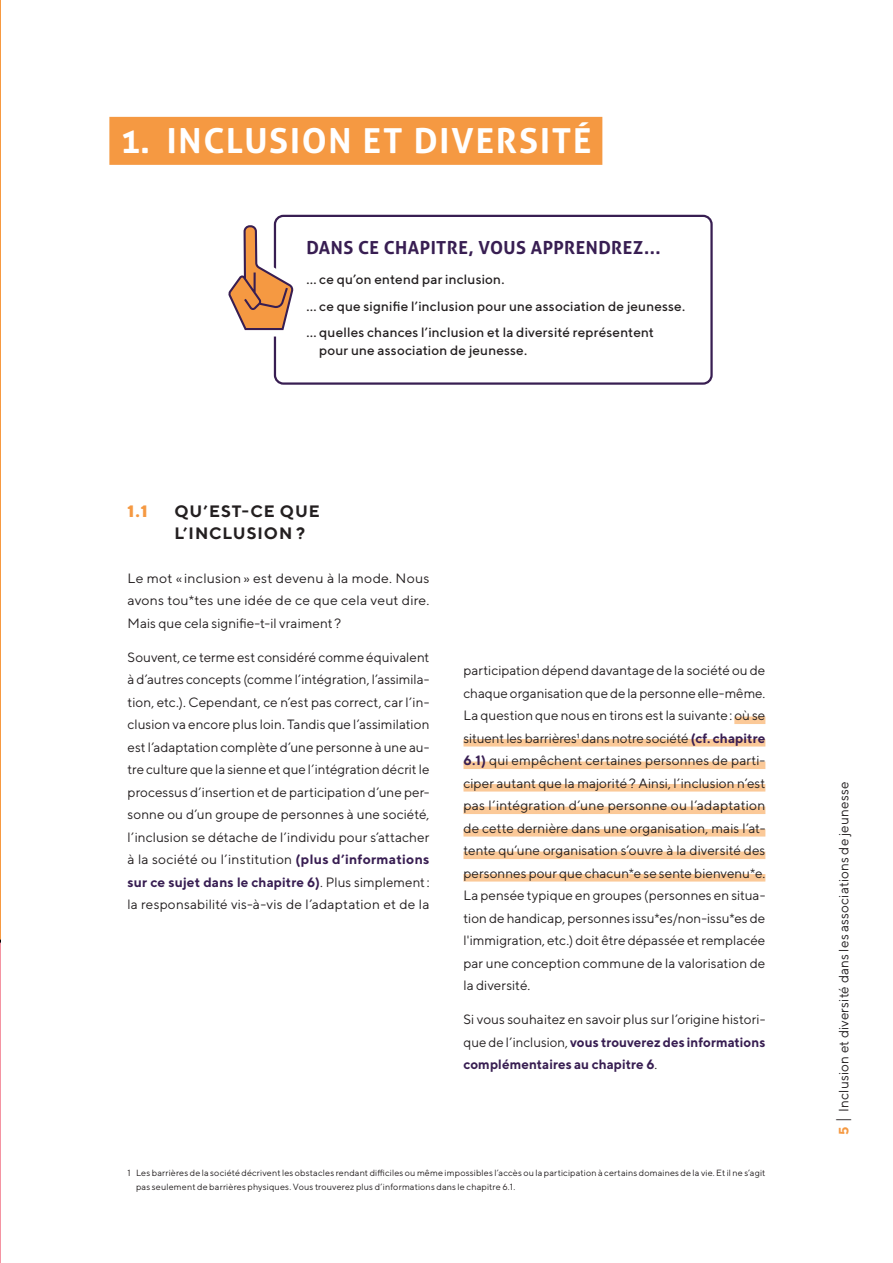
<style>
.page{position:relative;width:893px;height:1263px;background:#fff}
.page>*{position:absolute;margin:0;border:0;box-sizing:border-box;transform-origin:0 0}
.t1{font:700 34.5px "Aller";letter-spacing:.05em;color:#fff}
.t2{font:700 18px "Aller";letter-spacing:.025em;color:#381e52}
.t3{font:700 16.5px/22.5px "TT Norms";letter-spacing:.055em;color:#231f20}
.t4{font:800 16.5px "TT Norms";color:#f59942}
.t5{font:13.5px/22.5px "TT Norms";letter-spacing:.005em;color:#231f20;text-align:justify}
.t6{font:500 13.5px/26.5px "TT Norms";letter-spacing:.015em;color:#231f20}
.t7{font:13.5px/22.5px "TT Norms";letter-spacing:.005em;color:#231f20;text-align:justify;scale:1.04 1}
.t8{font:9px/13.5px "TT Norms";letter-spacing:.02em;color:#231f20}
.s1{font-weight:700;color:#381e52}
.s2{font-weight:700;color:#f59942}
.s3{font-size:16.2px}
</style>
<div class="page">
<img style="left:0;top:1088px;width:1px;height:175px">
<img style="left:0;top:0;width:1px;height:1088px">
<div style="left:734px;top:716px;width:31px;height:8px;background:#fbc998"></div>
<div style="left:463px;top:739px;width:302px;height:7px;background:#fbc998"></div>
<div style="left:463px;top:761px;width:302px;height:8px;background:#fbc998"></div>
<div style="left:463px;top:784px;width:302px;height:7px;background:#fbc998"></div>
<div style="left:463px;top:806px;width:302px;height:8px;background:#fbc998"></div>
<div style="left:463px;top:829px;width:302px;height:7px;background:#fbc998"></div>
<div style="left:463px;top:851px;width:302px;height:8px;background:#fbc998"></div>
<div style="left:463px;top:874px;width:302px;height:7px;background:#fbc998"></div>
<div style="left:109px;top:117px;width:493px;height:48px;background:#f59942"></div>
<div style="left:274px;top:215px;width:439px;height:170px;border:2px solid #381e52;border-radius:9px"></div>
<svg style="left:228px;top:215px;width:78px;height:128px"></svg>
<h1 class="t1" style="left:120px;top:119px;width:473px">1. INCLUSION ET DIVERSITÉ</h1>
<h2 class="t2" style="left:306px;top:236px;width:356px">DANS CE CHAPITRE, VOUS APPRENDREZ...</h2>
<p class="t6" style="left:306px;top:266px;width:380px">… ce qu’on entend par inclusion.<br>… ce que signifie l’inclusion pour une association de jeunesse. … quelles chances l’inclusion et la diversité représentent</p>
<p class="t6" style="left:319px;top:337px;width:210px">pour une association de jeunesse.</p>
<p class="t4" style="left:128px;top:500px;width:21px">1.1</p>
<p class="t3" style="left:174px;top:499px;width:147px">QU’EST-CE QUE<br>L’INCLUSION ?</p>
<p class="t7" style="left:128px;top:566px;width:292px">Le mot « inclusion» est devenu à la mode. Nous avons tou*tes une idée de ce que cela veut dire.<br>Mais que cela signifie-t-il vraiment?</p>
<p class="t5" style="left:128px;top:645px;width:303px">Souvent, ce terme est considéré comme équivalent à d’autres concepts (comme l’intégration, l’assimila&shy;tion, etc.). Cependant, ce n’est pas correct, car l’in&shy;clusion va encore plus loin. Tandis que l’assimilation est l’adaptation complète d’une personne à une au&shy;tre culture que la sienne et que l’intégration décrit le processus d’insertion et de participation d’une per&shy;sonne ou d’un groupe de personnes à une société, l’inclusion se détache de l’individu pour s’attacher à la société ou l’institution <span class="s1">(plus d’informations sur ce sujet dans le chapitre 6)</span>. Plus simplement: la responsabilité vis-à-vis de l’adaptation et de la</p>
<p class="t5" style="left:463px;top:659px;width:303px">participation dépend davantage de la société ou de chaque organisation que de la personne elle-même.<br>La question que nous en tirons est la suivante: où se situent les barrières1 dans notre société <span class="s1">(cf. chapitre 6.1)</span> qui empêchent certaines personnes de parti&shy;ciper autant que la majorité? Ainsi, l’inclusion n’est pas l’intégration d’une personne ou l’adaptation de cette dernière dans une organisation, mais l’at&shy;tente qu’une organisation s’ouvre à la diversité des personnes pour que chacun*e se sente bienvenu*e.<br>La pensée typique en groupes (personnes en situa&shy;tion de handicap, personnes issu*es/non-issu*es de l'immigration, etc.) doit être dépassée et remplacée par une conception commune de la valorisation de la diversité.</p>
<p class="t5" style="left:463px;top:1008px;width:303px">Si vous souhaitez en savoir plus sur l’origine histori&shy;que de l’inclusion, <span class="s1">vous trouverez des informations complémentaires au chapitre 6</span>.</p>
<p class="t8" style="left:136px;top:1166px;width:631px;text-indent:-9px">1 Les barrières de la société décrivent les obstacles rendant difficiles ou même impossibles l’accès ou la participation à certains domaines de la vie. Et il ne s’agit pas seulement de barrières physiques. Vous trouverez plus d’informations dans le chapitre 6.1.</p>
<p class="t5" style="left:832px;top:1135px;width:355px;rotate:-90deg"><span class="s2">5</span> <span class="s3">|</span> Inclusion et diversité dans les associations de jeunesse</p>
</div>
